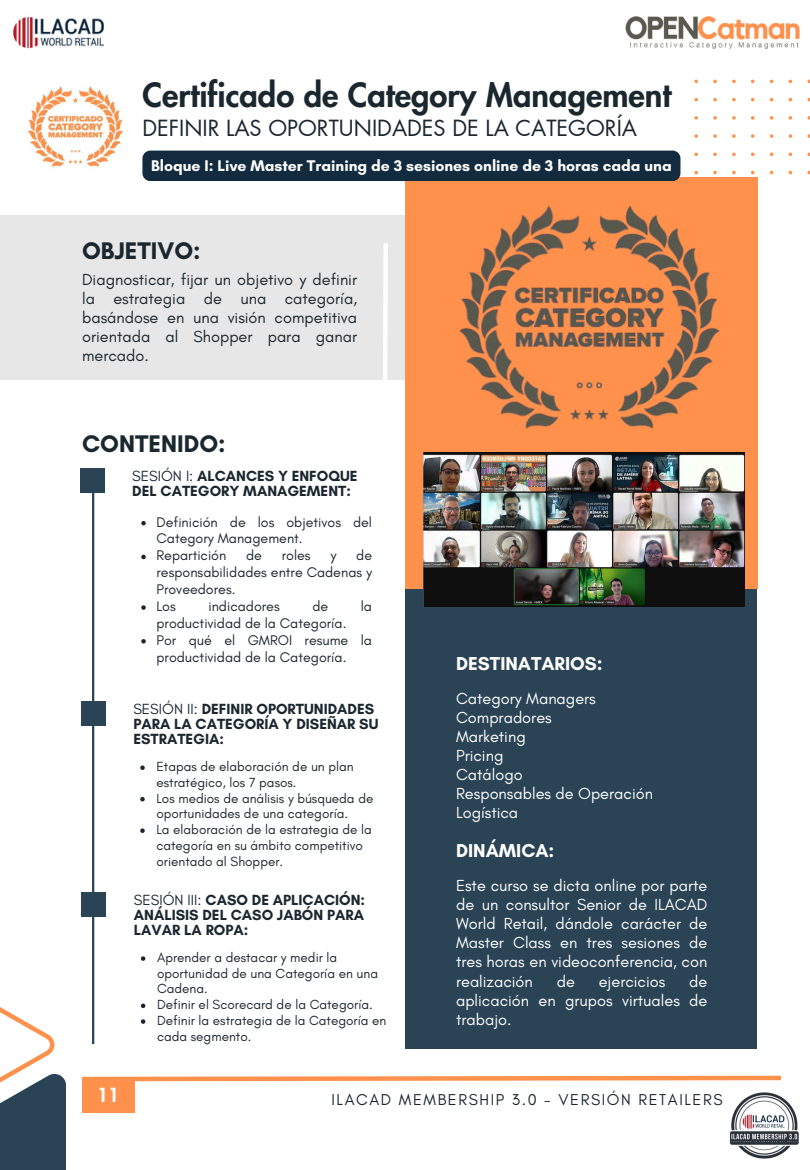
<style>
.page{position:relative;width:810px;height:1170px;background:#fff}
.page>*{position:absolute;margin:0;border:0;box-sizing:border-box;transform-origin:0 0}
.t1{font:800 32.7px "Futura LT Pro";color:#1b272f}
.t2{font:700 24.45px "Glacial Indifference";color:#1b272f}
.t3{font:21.75px "Futura LT Pro";color:#1b272f}
.t4{font:700 19.05px "Glacial Indifference";color:#fff}
.t5{font:800 19.05px "Futura LT Pro";color:#fff}
.t6{font:16.35px/19.2px "Glacial Indifference";color:#fff;text-align:justify}
.t7{font:16.35px/19.2px "Glacial Indifference";color:#1b272f;text-align:justify}
.t8{font:16.05px "Glacial Indifference";letter-spacing:.1em;color:#1b272f}
.t9{font:700 15.75px "Glacial Indifference";color:#fff}
.t10{font:700 15px/14.7px "Glacial Indifference";color:#1b272f}
.t11{font:14.25px/16.8px "Glacial Indifference";color:#1b272f}
.t12{font:13.5px/15.8px "Glacial Indifference";color:#1b272f}
.s1{font-weight:400}
</style>
<div class="page">
<div style="left:0;top:215px;width:424px;height:164px;background:#e7e7e7"></div>
<div style="left:405px;top:589px;width:352px;height:459px;background:#2a4355"></div>
<div style="left:405px;top:177px;width:352px;height:412px;background:#ff914d"></div>
<div style="left:80px;top:468px;width:24px;height:25px;background:#2a4355"></div>
<hr style="left:92px;top:476px;width:2px;height:568px;background:#2a4355">
<div style="left:81px;top:702px;width:24px;height:24px;background:#2a4355"></div>
<div style="left:82px;top:893px;width:24px;height:24px;background:#2a4355"></div>
<img style="left:13px;top:17px;width:91px;height:32px">
<svg style="left:694px;top:80px;width:116px;height:94px"></svg>
<img style="left:626px;top:16px;width:174px;height:33px">
<div style="left:0;top:1073px;width:66px;height:97px;background:#2a4355"></div>
<svg style="left:0;top:1007px;width:54px;height:97px"></svg>
<svg style="left:81px;top:1075px;width:700px;height:7px"></svg>
<div style="left:82px;top:1078px;width:53px;height:35px;background:#ff914d"></div>
<div style="left:142px;top:151px;width:538px;height:30px;background:#132b3f;border-radius:8px"></div>
<svg style="left:380px;top:243px;width:10px;height:137px"></svg>
<img style="left:730px;top:1092px;width:69px;height:67px">
<img style="left:424px;top:453px;width:320px;height:154px">
<img style="left:28px;top:86px;width:96px;height:82px">
<img style="left:460px;top:205px;width:260px;height:224px">
<svg style="left:141px;top:521px;width:5px;height:4px"></svg>
<svg style="left:141px;top:555px;width:5px;height:4px"></svg>
<svg style="left:141px;top:605px;width:5px;height:5px"></svg>
<svg style="left:141px;top:639px;width:5px;height:5px"></svg>
<svg style="left:140px;top:765px;width:5px;height:5px"></svg>
<svg style="left:140px;top:797px;width:5px;height:4px"></svg>
<svg style="left:140px;top:828px;width:5px;height:5px"></svg>
<svg style="left:141px;top:956px;width:4px;height:5px"></svg>
<svg style="left:141px;top:1004px;width:4px;height:4px"></svg>
<svg style="left:141px;top:1019px;width:4px;height:5px"></svg>
<p class="t1" style="left:142px;top:80px;width:531px">Certificado de Category Management</p>
<p class="t3" style="left:142px;top:118px;width:496px">DEFINIR LAS OPORTUNIDADES DE LA CATEGORÍA</p>
<p class="t9" style="left:151px;top:156px;width:522px">Bloque I: Live Master Training de 3 sesiones online de 3 horas cada una</p>
<h1 class="t2" style="left:82px;top:236px;width:120px">OBJETIVO:</h1>
<p class="t7" style="left:82px;top:270px;width:277px">Diagnosticar, fijar un objetivo y definir la estrategia de una categoría, basándose en una visión competitiva orientada al Shopper para ganar mercado.</p>
<h4 class="t2" style="left:82px;top:429px;width:145px">CONTENIDO:</h4>
<p class="t10" style="left:132px;top:469px;width:227px"><span class="s1">SESIÓN I:</span> ALCANCES Y ENFOQUE<br>DEL CATEGORY MANAGEMENT:</p>
<h6 class="t11" style="left:157px;top:513px;width:217px">Definición de los objetivos del<br>Category Management.</h6>
<p class="t11" style="left:157px;top:547px;width:71px">Repartición</p>
<p class="t11" style="left:246px;top:547px;width:17px">de</p>
<p class="t11" style="left:282px;top:547px;width:30px">roles</p>
<p class="t11" style="left:330px;top:547px;width:8px">y</p>
<p class="t11" style="left:157px;top:547px;width:217px;text-align:justify;text-indent:200px">de responsabilidades entre Cadenas y Proveedores.</p>
<h2 class="t11" style="left:157px;top:598px;width:21px">Los</h2>
<h2 class="t11" style="left:208px;top:598px;width:73px">indicadores</h2>
<h2 class="t11" style="left:312px;top:598px;width:17px">de</h2>
<h2 class="t11" style="left:361px;top:598px;width:13px">la</h2>
<h2 class="t11" style="left:157px;top:614px;width:191px">productividad de la Categoría.</h2>
<p class="t11" style="left:157px;top:631px;width:217px">Por qué el GMROI resume la productividad de la Categoría.</p>
<p class="t10" style="left:133px;top:702px;width:247px"><span class="s1">SESIÓN II:</span> DEFINIR OPORTUNIDADES<br>PARA LA CATEGORÍA Y DISEÑAR SU<br>ESTRATEGIA:</p>
<p class="t12" style="left:156px;top:758px;width:199px">Etapas de elaboración de un plan estratégico, los 7 pasos.</p>
<h2 class="t12" style="left:156px;top:790px;width:218px">Los medios de análisis y búsqueda de oportunidades de una categoría.</h2>
<p class="t12" style="left:156px;top:821px;width:217px">La elaboración de la estrategia de la categoría en su ámbito competitivo orientado al Shopper.</p>
<h3 class="t10" style="left:134px;top:893px;width:233px;text-align:justify"><span class="s1">SESIÓN III:</span> CASO DE APLICACIÓN:<br>ANÁLISIS DEL CASO JABÓN PARA LAVAR LA ROPA:</h3>
<h5 class="t12" style="left:157px;top:949px;width:223px">Aprender a destacar y medir la oportunidad de una Categoría en una<br>Cadena.</h5>
<p class="t12" style="left:157px;top:997px;width:217px">Definir el Scorecard de la Categoría.</p>
<p class="t12" style="left:157px;top:1012px;width:231px">Definir la estrategia de la Categoría en cada segmento.</p>
<p class="t4" style="left:456px;top:652px;width:148px">DESTINATARIOS:</p>
<h4 class="t6" style="left:456px;top:688px;width:141px">Category Managers</h4>
<p class="t6" style="left:456px;top:707px;width:97px">Compradores</p>
<p class="t6" style="left:456px;top:727px;width:71px">Marketing</p>
<p class="t6" style="left:456px;top:746px;width:49px">Pricing</p>
<p class="t6" style="left:456px;top:765px;width:68px">Catálogo</p>
<p class="t6" style="left:456px;top:784px;width:199px">Responsables de Operación</p>
<p class="t6" style="left:456px;top:803px;width:64px">Logística</p>
<p class="t4" style="left:456px;top:839px;width:100px">DINÁMICA:</p>
<h5 class="t6" style="left:456px;top:876px;width:253px">Este curso se dicta online por parte de un consultor Senior de ILACAD World Retail, dándole carácter de Master Class en tres sesiones de tres horas en videoconferencia, con realización</h5>
<h5 class="t6" style="left:456px;top:971px;width:253px;text-indent:233px">de aplicación en grupos virtuales de trabajo.</h5>
<h5 class="t6" style="left:557px;top:971px;width:20px">de</h5>
<h5 class="t6" style="left:599px;top:971px;width:68px">ejercicios</h5>
<p class="t5" style="left:97px;top:1086px;width:24px">11</p>
<p class="t8" style="left:331px;top:1090px;width:393px">ILACAD MEMBERSHIP 3.0 - VERSIÓN RETAILERS</p>
</div>
